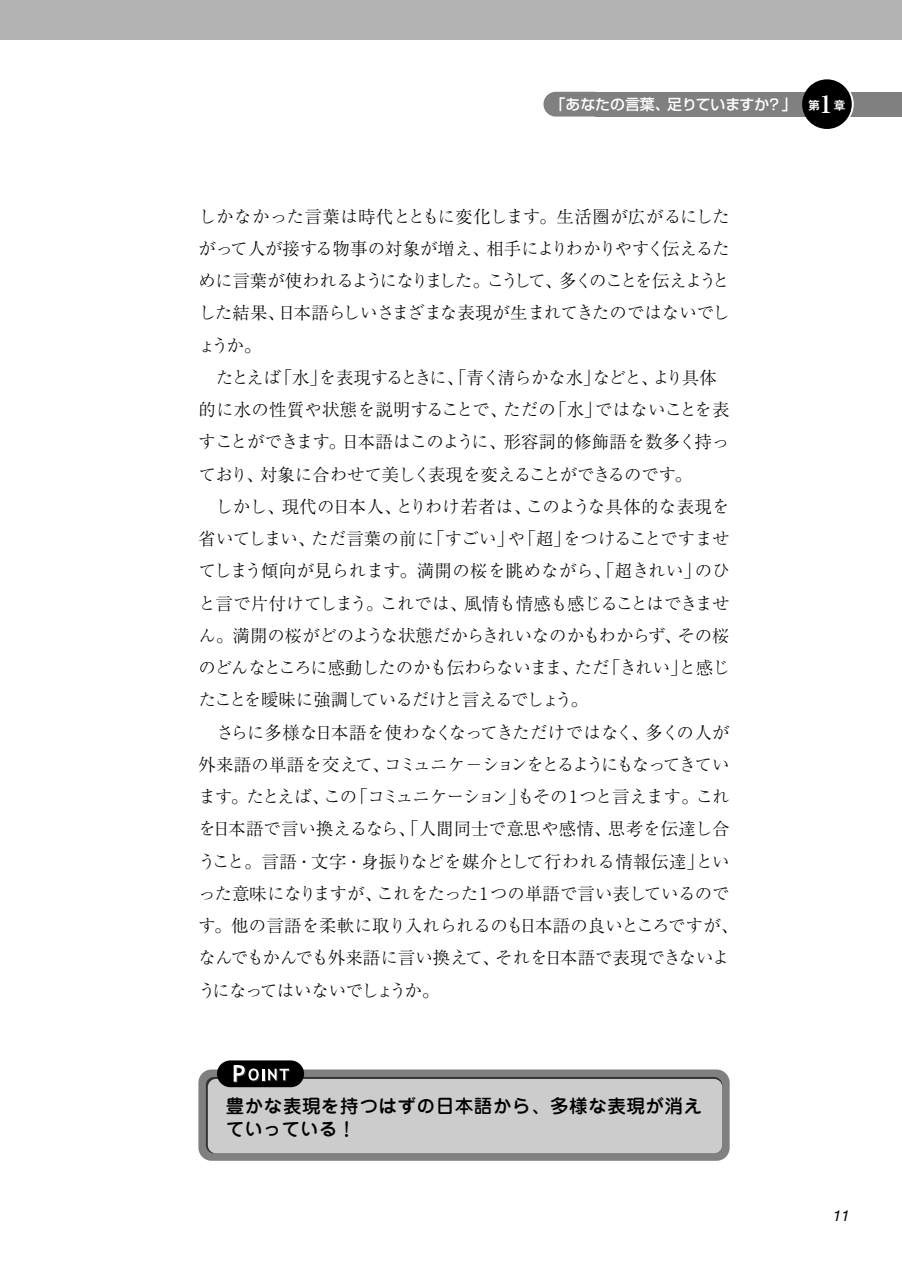
<style>
.page{position:relative;width:902px;height:1274px;background:#fff}
.page>*{position:absolute;margin:0;border:0;box-sizing:border-box;transform-origin:0 0}
.t1{font:500 18.55px/22.2px "Jun 34";letter-spacing:.025em;color:#000}
.t2{font:300 17.32px/32.2px "Ryumin";letter-spacing:-.015em;color:#000;text-align:justify}
.t3{font:500 14.88px "Shin Go";color:#fff}
.t4{font:italic 14.88px "Helvetica Neue";color:#000}
.s1{font-family:"Midashi Go MB31";font-weight:400;font-size:12.42px}
.s2{font-family:"Ryumin";font-weight:700;font-size:24.85px}
</style>
<div class="page">
<div style="left:0;top:0;width:901px;height:40px;background:#b3b3b3"></div>
<div style="left:595px;top:92px;width:306px;height:25px;background:#808080"></div>
<div style="left:543px;top:92px;width:63px;height:25px;background:#808080;border-radius:12px"></div>
<svg style="left:803px;top:79px;width:50px;height:50px"></svg>
<div style="left:801px;top:79px;width:50px;height:50px;background:#000;border-radius:50%"></div>
<div style="left:198px;top:1070px;width:531px;height:91px;background:#808080;border-radius:13px"></div>
<div style="left:206px;top:1077px;width:516px;height:76px;background:#3c3c3c;border-radius:8px"></div>
<div style="left:208px;top:1079px;width:514px;height:74px;background:#ccc;border-radius:8px"></div>
<div style="left:217px;top:1060px;width:87px;height:27px;background:#000;border-radius:13px"></div>
<svg style="left:233px;top:1065px;width:57px;height:18px"></svg>
<p class="t3" style="left:550px;top:99px;width:297px">「あなたの言葉、足りていますか？」 <span class="s1">第</span><span class="s2">1</span><span class="s1">章</span></p>
<p class="t2" style="left:198px;top:202px;width:532px">しかなかった言葉は時代とともに変化します。生活圏が広がるにしたがって人が接する物事の対象が増え、相手によりわかりやすく伝えるために言葉が使われるようになりました。こうして、多くのことを伝えようとした結果、日本語らしいさまざまな表現が生まれてきたのではないでしょうか。</p>
<p class="t2" style="left:198px;top:364px;width:532px;text-align:left;text-indent:17px">たとえば「水」を表現するときに、「青く清らかな水」などと、より具体的に水の性質や状態を説明することで、ただの「水」ではないことを表すことができます。日本語はこのように、形容詞的修飾語を数多く持っており、対象に合わせて美しく表現を変えることができるのです。</p>
<p class="t2" style="left:198px;top:493px;width:532px;text-indent:17px">しかし、現代の日本人、とりわけ若者は、このような具体的な表現を省いてしまい、ただ言葉の前に「すごい」や「超」をつけることですませてしまう傾向が見られます。満開の桜を眺めながら、「超きれい」のひと言で片付けてしまう。これでは、風情も情感も感じることはできません。満開の桜がどのような状態だからきれいなのかもわからず、その桜のどんなところに感動したのかも伝わらないまま、ただ「きれい」と感じたことを曖昧に強調しているだけと言えるでしょう。</p>
<p class="t2" style="left:198px;top:718px;width:541px;text-align:left;text-indent:18px">さらに多様な日本語を使わなくなってきただけではなく、多くの人が外来語の単語を交えて、コミュニケ－ションをとるようにもなってきています。たとえば、この「コミュニケーション」もその１つと言えます。これを日本語で言い換えるなら、「人間同士で意思や感情、思考を伝達し合うこと。言語・文字・身振りなどを媒介として行われる情報伝達」といった意味になりますが、これをたった１つの単語で言い表しているのです。他の言語を柔軟に取り入れられるのも日本語の良いところですが、なんでもかんでも外来語に言い換えて、それを日本語で表現できないようになってはいないでしょうか。</p>
<p class="t1" style="left:226px;top:1097px;width:478px">豊かな表現を持つはずの日本語から、多様な表現が消えていっている！</p>
<p class="t4" style="left:832px;top:1210px;width:18px">11</p>
</div>
